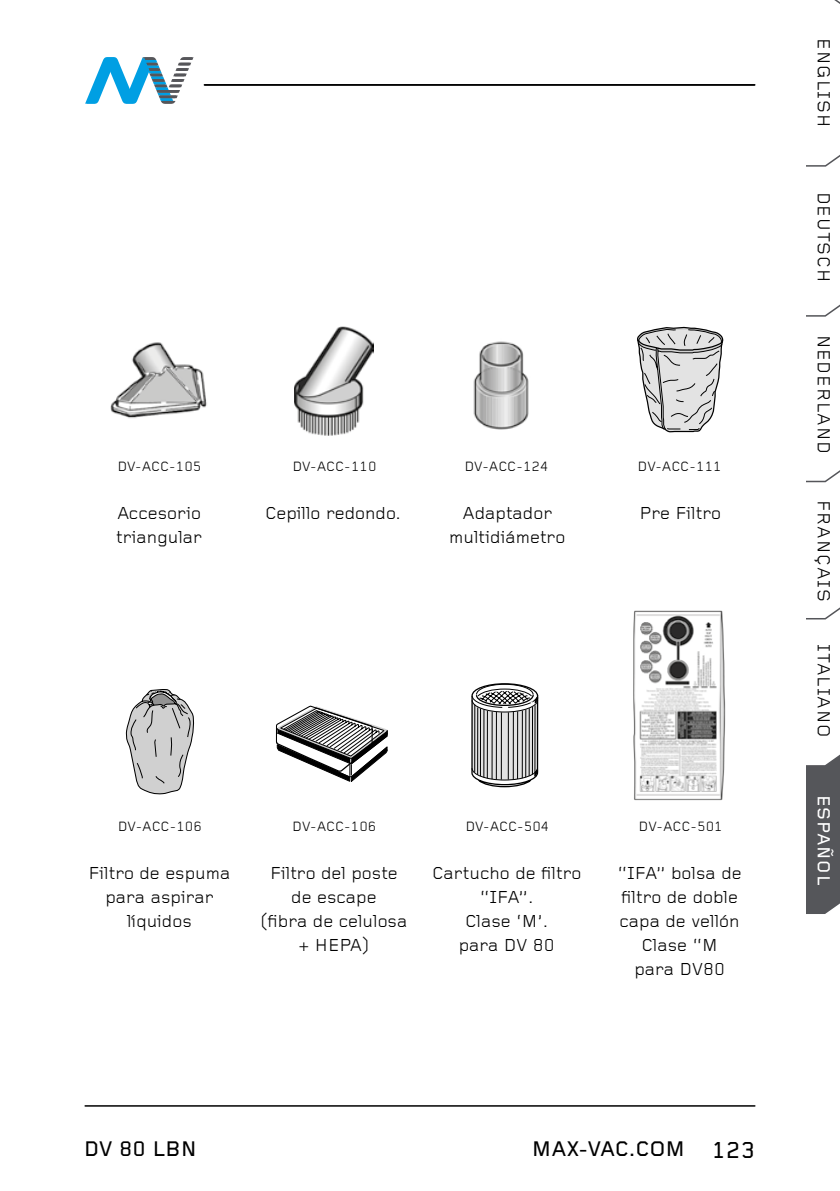
<style>
.page{position:relative;width:840px;height:1191px;background:#fff}
.page>*{position:absolute;margin:0;border:0;box-sizing:border-box;transform-origin:0 0}
.t1{font:500 22px "Foundry Gridnik";color:#000}
.t2{font:18.2px "Foundry Gridnik";letter-spacing:.055em;color:#000}
.t3{font:500 18.2px "Foundry Gridnik";letter-spacing:.055em;color:#fff}
.t4{font:18px/24px "Foundry Gridnik";color:#000;text-align:center}
.t5{font:14px "Foundry Gridnik";color:#000}
.s1{font-size:24px}
</style>
<div class="page">
<hr style="left:85px;top:1105px;width:669px;height:1px;background:#000">
<hr style="left:204px;top:84px;width:550px;height:2px;background:#000">
<svg style="left:806px;top:0;width:33px;height:914px"></svg>
<svg style="left:85px;top:57px;width:108px;height:47px"></svg>
<img style="left:633px;top:610px;width:93px;height:191px">
<img style="left:473px;top:341px;width:56px;height:89px">
<img style="left:110px;top:342px;width:97px;height:77px">
<img style="left:294px;top:327px;width:79px;height:109px">
<svg style="left:471px;top:683px;width:67px;height:105px"></svg>
<svg style="left:125px;top:689px;width:69px;height:105px"></svg>
<svg style="left:275px;top:706px;width:112px;height:76px"></svg>
<svg style="left:637px;top:326px;width:86px;height:107px"></svg>
<p class="t2" style="left:833px;top:38px;width:90px;rotate:90deg">ENGLISH</p>
<p class="t2" style="left:833px;top:191px;width:92px;rotate:90deg">DEUTSCH</p>
<p class="t2" style="left:833px;top:334px;width:121px;rotate:90deg">NEDERLAND</p>
<p class="t5" style="left:117px;top:459px;width:86px">DV-ACC-105</p>
<p class="t5" style="left:292px;top:459px;width:86px">DV-ACC-110</p>
<p class="t5" style="left:464px;top:459px;width:86px">DV-ACC-124</p>
<p class="t5" style="left:637px;top:459px;width:86px">DV-ACC-111</p>
<p class="t4" style="left:116px;top:502px;width:88px;text-align:left">Accesorio triangular</p>
<p class="t4" style="left:265px;top:502px;width:137px">Cepillo redondo.</p>
<p class="t4" style="left:449px;top:502px;width:118px">Adaptador multidiámetro</p>
<p class="t4" style="left:639px;top:502px;width:83px">Pre Filtro</p>
<p class="t2" style="left:833px;top:500px;width:103px;rotate:90deg">FRANÇAIS</p>
<p class="t2" style="left:833px;top:644px;width:95px;rotate:90deg">ITALIANO</p>
<p class="t5" style="left:118px;top:819px;width:86px">DV-ACC-106</p>
<p class="t4" style="left:88px;top:862px;width:143px">Filtro de espuma para aspirar líquidos</p>
<p class="t5" style="left:292px;top:819px;width:86px">DV-ACC-106</p>
<p class="t4" style="left:260px;top:862px;width:148px">Filtro del poste de escape<br>(fibra de celulosa + HEPA)</p>
<p class="t5" style="left:465px;top:819px;width:86px">DV-ACC-504</p>
<p class="t4" style="left:432px;top:862px;width:151px">Cartucho de filtro “IFA”.<br>Clase ‘M’.<br>para DV 80</p>
<p class="t5" style="left:638px;top:819px;width:86px">DV-ACC-501</p>
<p class="t4" style="left:617px;top:862px;width:126px">“IFA” bolsa de filtro de doble capa de vellón<br>Clase “M<br>para DV80</p>
<p class="t3" style="left:833px;top:794px;width:92px;rotate:90deg">ESPAÑOL</p>
<p class="t1" style="left:84px;top:1137px;width:114px">DV 80 LBN</p>
<p class="t1" style="left:531px;top:1137px;width:224px">MAX-VAC.COM <span class="s1">123</span></p>
</div>
